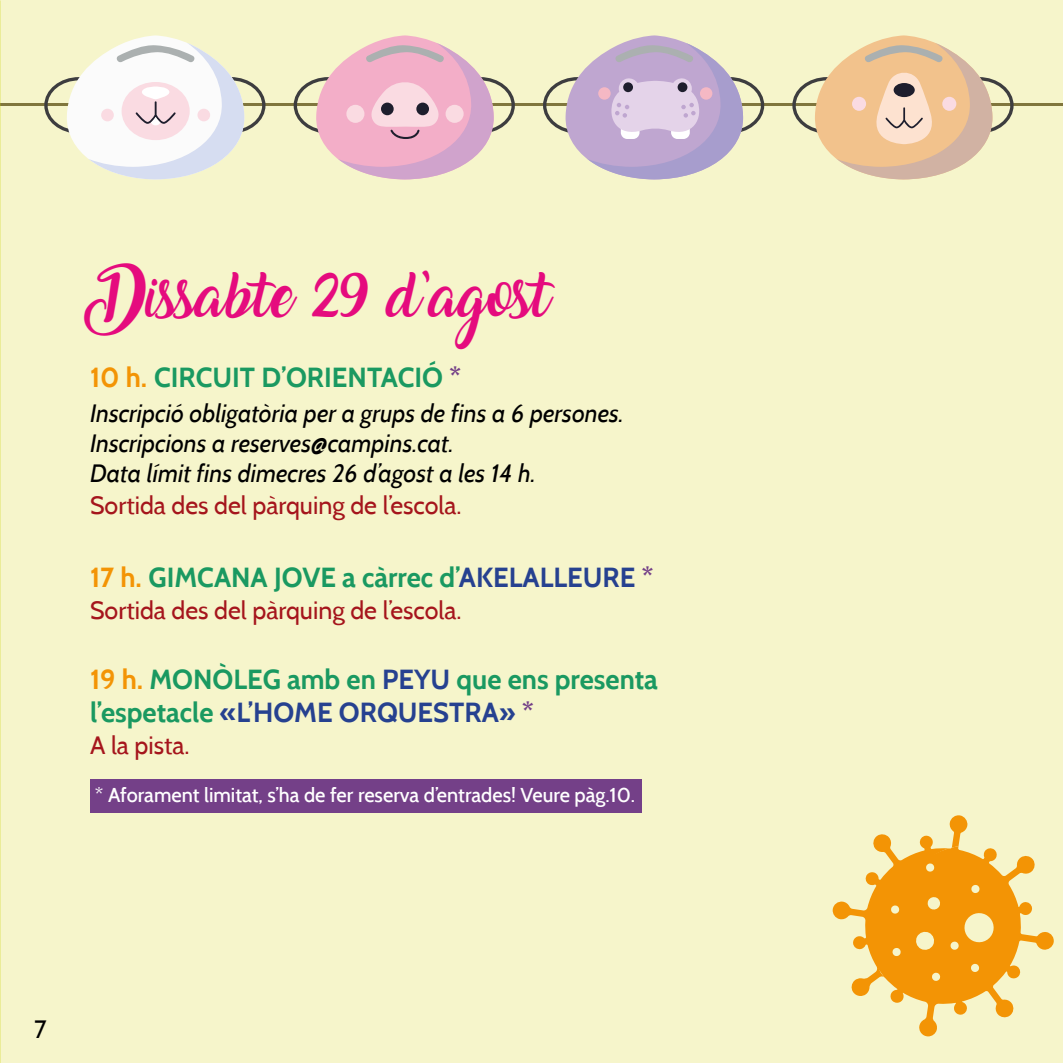
<style>
.page{position:relative;width:1063px;height:1063px;background:#f6f5cb}
.page>*{position:absolute;margin:0;border:0;box-sizing:border-box;transform-origin:0 0}
.t1{font:40px "Amarillo";color:#e50b7e}
.t2{font:700 27.5px/32.5px "Cabin";color:#1a9961}
.t3{font:italic 25px/30px "Cabin";color:#000}
.t4{font:25px "Cabin";color:#a5151c}
.t5{font:25px "Cabin";color:#000}
.t6{font:500 20px "Cabin";color:#fff}
.s1{color:#f39405}
.s2{color:#744088}
.s3{color:#264190}
</style>
<div class="page">
<hr style="left:0;top:103px;width:1063px;height:3px;background:#80763d">
<svg style="left:792px;top:35px;width:222px;height:144px"></svg>
<div style="left:894px;top:83px;width:21px;height:14px;background:#1e1e2d;border-radius:50%"></div>
<svg style="left:543px;top:35px;width:221px;height:144px"></svg>
<svg style="left:294px;top:35px;width:221px;height:144px"></svg>
<svg style="left:44px;top:35px;width:222px;height:144px"></svg>
<svg style="left:832px;top:815px;width:222px;height:221px"></svg>
<div style="left:90px;top:780px;width:551px;height:33px;background:#744088"></div>
<h1 class="t1" style="left:90px;top:280px;width:462px">Dissabte 29 d’agost</h1>
<p class="t2" style="left:90px;top:361px;width:373px"><span class="s1">10 h.</span> CIRCUIT D’ORIENTACIÓ <span class="s2">*</span></p>
<p class="t3" style="left:90px;top:398px;width:536px">Inscripció obligatòria per a grups de fins a 6 persones.<br>Inscripcions a reserves@campins.cat.<br>Data límit fins dimecres 26 d’agost a les 14 h.</p>
<p class="t4" style="left:90px;top:490px;width:373px">Sortida des del pàrquing de l’escola.</p>
<p class="t2" style="left:90px;top:561px;width:565px"><span class="s1">17 h.</span> GIMCANA JOVE a càrrec d’<span class="s3">AKELALLEURE</span> <span class="s2">*</span></p>
<p class="t4" style="left:90px;top:595px;width:373px">Sortida des del pàrquing de l’escola.</p>
<p class="t2" style="left:90px;top:663px;width:569px"><span class="s1">19 h.</span> MONÒLEG amb en <span class="s3">PEYU</span> que ens presenta l’espetacle <span class="s3">«L’HOME ORQUESTRA»</span> <span class="s2">*</span></p>
<p class="t4" style="left:90px;top:730px;width:101px">A la pista.</p>
<p class="t6" style="left:95px;top:782px;width:542px">* Aforament limitat, s’ha de fer reserva d’entrades! Veure pàg.10.</p>
<p class="t5" style="left:34px;top:1013px;width:14px">7</p>
</div>
